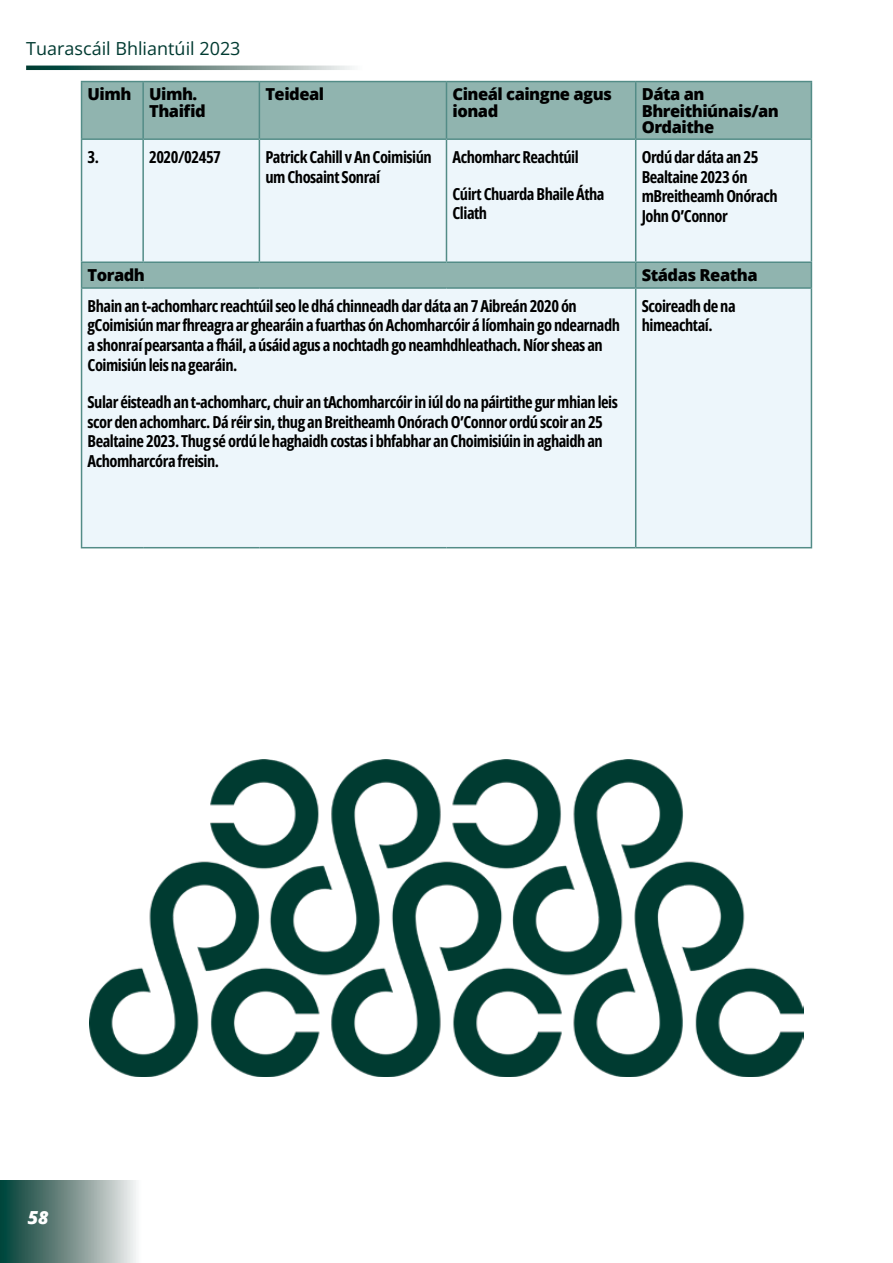
<style>
.page{position:relative;width:893px;height:1263px;background:#fff}
.page>*{position:absolute;margin:0;border:0;box-sizing:border-box;transform-origin:0 0}
.t1{font:18px "Open Sans";color:#003a31}
.t2{font:italic 800 18px "Open Sans";color:#fff}
.t3{font:16.5px/19.8px "Open Sans";letter-spacing:-.03em;color:#000}
.t4{font:800 16.5px/16.5px "Open Sans";letter-spacing:-.03em;color:#000}
</style>
<div class="page">
<div style="left:82px;top:288px;width:554px;height:260px;background:#edf6fb"></div>
<svg style="left:26px;top:66px;width:326px;height:4px"></svg>
<svg style="left:0;top:1180px;width:136px;height:83px;background:#75918c"></svg>
<div style="left:82px;top:82px;width:61px;height:57px;background:#90b4af"></div>
<div style="left:143px;top:82px;width:116px;height:57px;background:#90b4af"></div>
<div style="left:259px;top:82px;width:187px;height:57px;background:#90b4af"></div>
<div style="left:446px;top:82px;width:190px;height:57px;background:#90b4af"></div>
<div style="left:636px;top:82px;width:175px;height:57px;background:#90b4af"></div>
<div style="left:82px;top:262px;width:554px;height:26px;background:#90b4af"></div>
<div style="left:636px;top:262px;width:175px;height:26px;background:#90b4af"></div>
<div style="left:82px;top:139px;width:61px;height:123px;background:#edf6fb"></div>
<div style="left:143px;top:139px;width:116px;height:123px;background:#edf6fb"></div>
<div style="left:259px;top:139px;width:187px;height:123px;background:#edf6fb"></div>
<div style="left:446px;top:139px;width:190px;height:123px;background:#edf6fb"></div>
<div style="left:636px;top:139px;width:175px;height:123px;background:#edf6fb"></div>
<div style="left:636px;top:288px;width:175px;height:260px;background:#edf6fb"></div>
<hr style="left:142px;top:82px;width:2px;height:56px;background:#538c87">
<hr style="left:259px;top:82px;width:1px;height:56px;background:#538c87">
<hr style="left:446px;top:82px;width:1px;height:56px;background:#538c87">
<hr style="left:635px;top:82px;width:1px;height:56px;background:#538c87">
<hr style="left:142px;top:140px;width:2px;height:121px;background:#538c87">
<hr style="left:259px;top:140px;width:1px;height:121px;background:#538c87">
<hr style="left:446px;top:140px;width:1px;height:121px;background:#538c87">
<hr style="left:635px;top:140px;width:1px;height:121px;background:#538c87">
<hr style="left:635px;top:289px;width:1px;height:258px;background:#538c87">
<svg style="left:635px;top:263px;width:1px;height:24px"></svg>
<hr style="left:81px;top:81px;width:62px;height:1px;background:#538c87">
<hr style="left:81px;top:82px;width:1px;height:56px;background:#538c87">
<hr style="left:143px;top:81px;width:116px;height:1px;background:#538c87">
<hr style="left:259px;top:81px;width:187px;height:1px;background:#538c87">
<hr style="left:446px;top:81px;width:190px;height:1px;background:#538c87">
<hr style="left:636px;top:81px;width:176px;height:1px;background:#538c87">
<hr style="left:811px;top:82px;width:1px;height:56px;background:#538c87">
<svg style="left:81px;top:263px;width:1px;height:24px"></svg>
<svg style="left:811px;top:263px;width:1px;height:24px"></svg>
<hr style="left:81px;top:138px;width:62px;height:2px;background:#538c87">
<hr style="left:81px;top:140px;width:1px;height:121px;background:#538c87">
<hr style="left:143px;top:138px;width:116px;height:2px;background:#538c87">
<hr style="left:259px;top:138px;width:187px;height:2px;background:#538c87">
<hr style="left:446px;top:138px;width:190px;height:2px;background:#538c87">
<hr style="left:636px;top:138px;width:176px;height:2px;background:#538c87">
<hr style="left:811px;top:140px;width:1px;height:121px;background:#538c87">
<hr style="left:81px;top:261px;width:62px;height:2px;background:#538c87">
<hr style="left:143px;top:261px;width:116px;height:2px;background:#538c87">
<hr style="left:259px;top:261px;width:187px;height:2px;background:#538c87">
<hr style="left:446px;top:261px;width:190px;height:2px;background:#538c87">
<hr style="left:636px;top:261px;width:176px;height:2px;background:#538c87">
<hr style="left:81px;top:287px;width:62px;height:2px;background:#538c87">
<hr style="left:81px;top:289px;width:1px;height:258px;background:#538c87">
<hr style="left:143px;top:287px;width:116px;height:2px;background:#538c87">
<hr style="left:259px;top:287px;width:187px;height:2px;background:#538c87">
<hr style="left:446px;top:287px;width:190px;height:2px;background:#538c87">
<hr style="left:636px;top:287px;width:176px;height:2px;background:#538c87">
<hr style="left:811px;top:289px;width:1px;height:258px;background:#538c87">
<hr style="left:81px;top:547px;width:62px;height:1px;background:#538c87">
<hr style="left:143px;top:547px;width:116px;height:1px;background:#538c87">
<hr style="left:259px;top:547px;width:187px;height:1px;background:#538c87">
<hr style="left:446px;top:547px;width:190px;height:1px;background:#538c87">
<hr style="left:636px;top:547px;width:176px;height:1px;background:#538c87">
<img style="left:90px;top:759px;width:713px;height:317px">
<p class="t1" style="left:26px;top:37px;width:216px">Tuarascáil Bhliantúil 2023</p>
<p class="t4" style="left:88px;top:85px;width:45px">Uimh</p>
<p class="t4" style="left:149px;top:85px;width:58px">Uimh.<br>Thaifid</p>
<p class="t4" style="left:265px;top:85px;width:60px">Teideal</p>
<p class="t4" style="left:452px;top:85px;width:161px">Cineál caingne agus ionad</p>
<p class="t4" style="left:642px;top:85px;width:139px">Dáta an<br>Bhreithiúnais/an<br>Ordaithe</p>
<p class="t3" style="left:88px;top:146px;width:13px">3.</p>
<p class="t3" style="left:149px;top:146px;width:73px">2020/02457</p>
<p class="t3" style="left:265px;top:146px;width:168px">Patrick Cahill v An Coimisiún um Chosaint Sonraí</p>
<p class="t3" style="left:452px;top:146px;width:128px">Achomharc Reachtúil</p>
<p class="t3" style="left:452px;top:183px;width:153px">Cúirt Chuarda Bhaile Átha<br>Cliath</p>
<p class="t3" style="left:642px;top:146px;width:137px">Ordú dar dáta an 25<br>Bealtaine 2023 ón mBreitheamh Onórach<br>John O’Connor</p>
<p class="t4" style="left:88px;top:266px;width:59px">Toradh</p>
<p class="t4" style="left:642px;top:266px;width:117px">Stádas Reatha</p>
<p class="t3" style="left:88px;top:295px;width:534px">Bhain an t-achomharc reachtúil seo le dhá chinneadh dar dáta an 7 Aibreán 2020 ón gCoimisiún mar fhreagra ar ghearáin a fuarthas ón Achomharcóir á líomhain go ndearnadh a shonraí pearsanta a fháil, a úsáid agus a nochtadh go neamhdhleathach. Níor sheas an Coimisiún leis na gearáin.</p>
<p class="t3" style="left:88px;top:392px;width:532px">Sular éisteadh an t-achomharc, chuir an tAchomharcóir in iúl do na páirtithe gur mhian leis scor den achomharc. Dá réir sin, thug an Breitheamh Onórach O’Connor ordú scoir an 25<br>Bealtaine 2023. Thug sé ordú le haghaidh costas i bhfabhar an Choimisiúin in aghaidh an Achomharcóra freisin.</p>
<p class="t3" style="left:642px;top:295px;width:96px">Scoireadh de na himeachtaí.</p>
<p class="t2" style="left:28px;top:1203px;width:22px">58</p>
</div>
